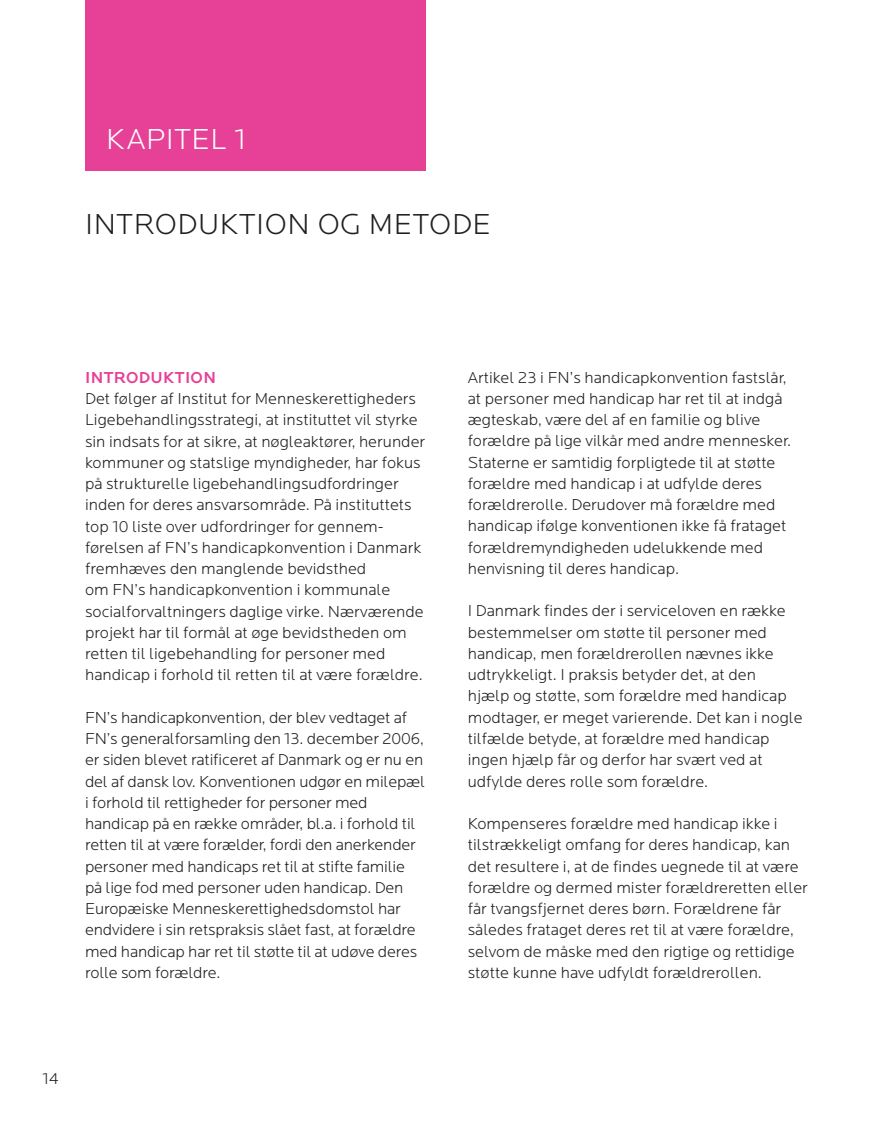
<style>
.page{position:relative;width:893px;height:1127px;background:#fff}
.page>*{position:absolute;margin:0;border:0;box-sizing:border-box;transform-origin:0 0}
.t1{font:300 30px "Locator";letter-spacing:.02em;color:#231f20}
.t2{font:300 30px "Locator";letter-spacing:.02em;color:#fff}
.t3{font:300 16.5px/21.3px "Locator";color:#231f20}
.t4{font:500 16.5px "Locator";letter-spacing:.02em;color:#e64197}
</style>
<div class="page">
<div style="left:85px;top:0;width:340px;height:170px;background:#e64197"></div>
<h1 class="t2" style="left:106px;top:123px;width:141px">KAPITEL 1</h1>
<h1 class="t1" style="left:85px;top:208px;width:407px">INTRODUKTION OG METODE</h1>
<h2 class="t4" style="left:85px;top:368px;width:132px">INTRODUKTION</h2>
<p class="t3" style="left:85px;top:388px;width:342px">Det følger af Institut for Menneskerettigheders Ligebehandlingsstrategi, at instituttet vil styrke sin indsats for at sikre, at nøgleaktører, herunder kommuner og statslige myndigheder, har fokus på strukturelle ligebehandlingsudfordringer inden for deres ansvarsområde. På instituttets top 10 liste over udfordringer for gennem&shy;førelsen af FN’s handicapkonvention i Danmark fremhæves den manglende bevidsthed<br>om FN’s handicapkonvention i kommunale socialforvaltningers daglige virke. Nærværende projekt har til formål at øge bevidstheden om retten til ligebehandling for personer med handicap i forhold til retten til at være forældre.</p>
<p class="t3" style="left:85px;top:707px;width:342px">FN’s handicapkonvention, der blev vedtaget af FN’s generalforsamling den 13. december 2006, er siden blevet ratificeret af Danmark og er nu en del af dansk lov. Konventionen udgør en milepæl i forhold til rettigheder for personer med handicap på en række områder, bl.a. i forhold til retten til at være forælder, fordi den anerkender personer med handicaps ret til at stifte familie på lige fod med personer uden handicap. Den Europæiske Menneskerettighedsdomstol har endvidere i sin retspraksis slået fast, at forældre med handicap har ret til støtte til at udøve deres rolle som forældre.</p>
<p class="t3" style="left:43px;top:1069px;width:18px">14</p>
<p class="t3" style="left:468px;top:367px;width:325px">Artikel 23 i FN’s handicapkonvention fastslår, at personer med handicap har ret til at indgå ægteskab, være del af en familie og blive forældre på lige vilkår med andre mennesker.<br>Staterne er samtidig forpligtede til at støtte forældre med handicap i at udfylde deres forældrerolle. Derudover må forældre med handicap ifølge konventionen ikke få frataget forældremyndigheden udelukkende med henvisning til deres handicap.</p>
<p class="t3" style="left:468px;top:601px;width:336px">I Danmark findes der i serviceloven en række bestemmelser om støtte til personer med handicap, men forældrerollen nævnes ikke udtrykkeligt. I praksis betyder det, at den<br>hjælp og støtte, som forældre med handicap modtager, er meget varierende. Det kan i nogle tilfælde betyde, at forældre med handicap ingen hjælp får og derfor har svært ved at udfylde deres rolle som forældre.</p>
<p class="t3" style="left:468px;top:813px;width:342px">Kompenseres forældre med handicap ikke i tilstrækkeligt omfang for deres handicap, kan det resultere i, at de findes uegnede til at være forældre og dermed mister forældreretten eller får tvangsfjernet deres børn. Forældrene får således frataget deres ret til at være forældre, selvom de måske med den rigtige og rettidige støtte kunne have udfyldt forældrerollen.</p>
</div>
